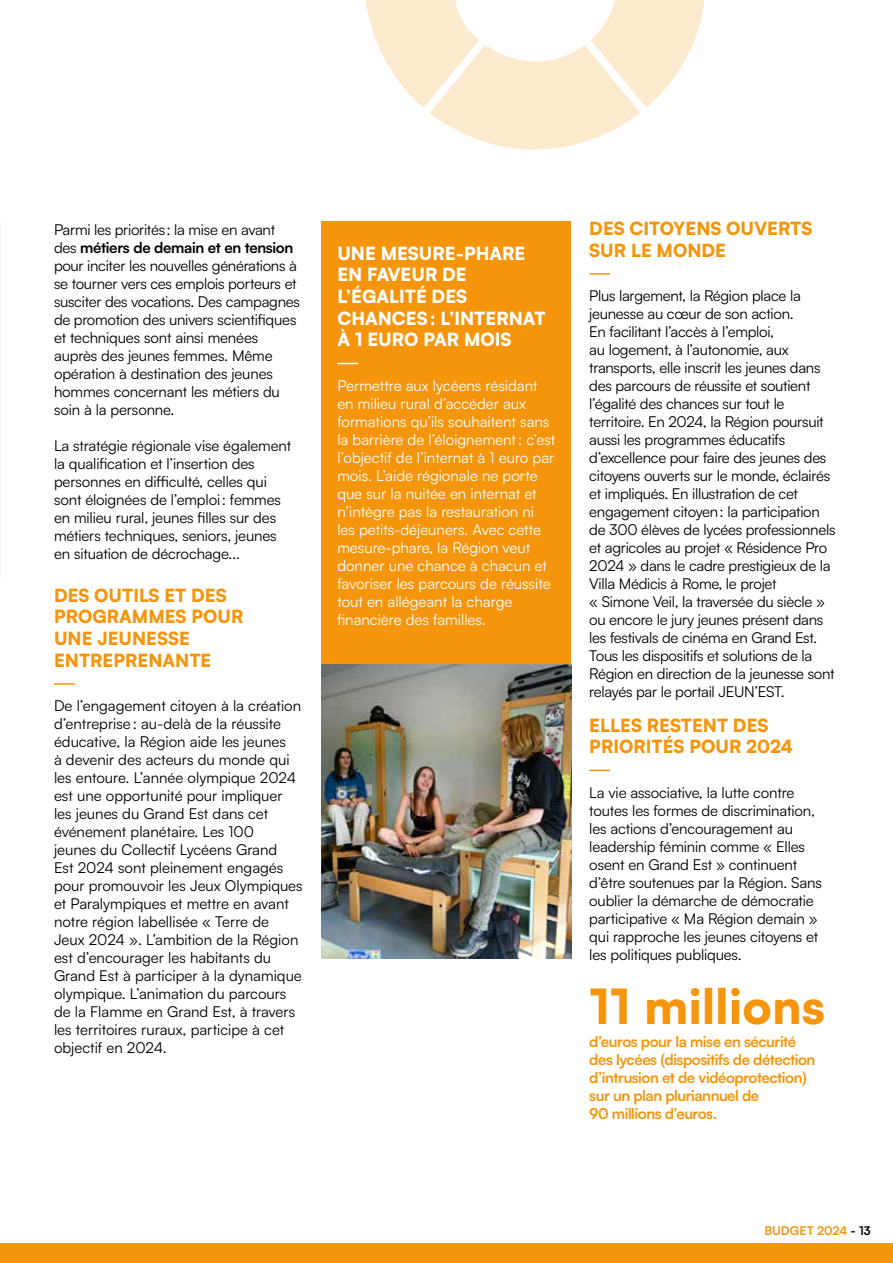
<style>
.page{position:relative;width:893px;height:1263px;background:#fff}
.page>*{position:absolute;margin:0;border:0;box-sizing:border-box;transform-origin:0 0}
.t1{font:900 48px "Satoshi";letter-spacing:.01em;color:#f4950c}
.t2{font:900 18px/21.6px "Satoshi";color:#f4950c}
.t3{font:900 18px/21.6px "Satoshi";color:#fff}
.t4{font:15px/18px "Satoshi";letter-spacing:-.01em;color:#000}
.t5{font:15px/18px "Satoshi";color:#fff}
.t6{font:700 15px/18px "Satoshi";letter-spacing:-.03em;color:#f4950c}
.t7{font:700 12px "Satoshi";color:#f4950c}
.s1{font-weight:700}
.s2{color:#000}
</style>
<div class="page">
<div style="left:0;top:1243px;width:893px;height:20px;background:#f4950c"></div>
<svg style="left:365px;top:0;width:340px;height:150px"></svg>
<svg style="left:54px;top:683px;width:21px;height:1px"></svg>
<div style="left:322px;top:221px;width:249px;height:444px;background:#f4950c"></div>
<svg style="left:337px;top:363px;width:21px;height:1px"></svg>
<hr style="left:589px;top:273px;width:21px;height:2px;background:#f4950c">
<svg style="left:589px;top:770px;width:21px;height:1px"></svg>
<img style="left:322px;top:664px;width:249px;height:294px">
<p class="t4" style="left:54px;top:220px;width:247px">Parmi les priorités: la mise en avant des <span class="s1">métiers de demain et en tension </span>pour inciter les nouvelles générations à se tourner vers ces emplois porteurs et susciter des vocations. Des campagnes de promotion des univers scientifiques et techniques sont ainsi menées auprès des jeunes femmes. Même opération à destination des jeunes hommes concernant les métiers du soin à la personne.</p>
<p class="t4" style="left:54px;top:436px;width:239px">La stratégie régionale vise également la qualification et l’insertion des personnes en difficulté, celles qui sont éloignées de l’emploi: femmes en milieu rural, jeunes filles sur des métiers techniques, seniors, jeunes en situation de décrochage...</p>
<p class="t2" style="left:54px;top:583px;width:191px">DES OUTILS ET DES<br>PROGRAMMES POUR<br>UNE JEUNESSE<br>ENTREPRENANTE</p>
<p class="t4" style="left:54px;top:696px;width:250px">De l’engagement citoyen à la création d’entreprise: au-delà de la réussite éducative, la Région aide les jeunes<br>à devenir des acteurs du monde qui les entoure. L’année olympique 2024 est une opportunité pour impliquer les jeunes du Grand Est dans cet événement planétaire. Les 100<br>jeunes du Collectif Lycéens Grand<br>Est 2024 sont pleinement engagés pour promouvoir les Jeux Olympiques et Paralympiques et mettre en avant notre région labellisée « Terre de Jeux 2024 ». L’ambition de la Région est d’encourager les habitants du Grand Est à participer à la dynamique olympique. L’animation du parcours de la Flamme en Grand Est, à travers les territoires ruraux, participe à cet objectif en 2024.</p>
<p class="t3" style="left:337px;top:241px;width:210px">UNE MESURE-PHARE<br>EN FAVEUR DE<br>L’ÉGALITÉ DES<br>CHANCES: L’INTERNAT<br>À 1 EURO PAR MOIS</p>
<p class="t5" style="left:337px;top:376px;width:220px">Permettre aux lycéens résidant en milieu rural d’accéder aux formations qu’ils souhaitent sans la barrière de l’éloignement: c’est l’objectif de l’internat à 1 euro par mois. L’aide régionale ne porte que sur la nuitée en internat et n’intègre pas la restauration ni les petits-déjeuners. Avec cette mesure-phare, la Région veut donner une chance à chacun et favoriser les parcours de réussite tout en allégeant la charge financière des familles.</p>
<p class="t2" style="left:589px;top:216px;width:225px">DES CITOYENS OUVERTS<br>SUR LE MONDE</p>
<p class="t4" style="left:589px;top:286px;width:248px">Plus largement, la Région place la jeunesse au cœur de son action.<br>En facilitant l’accès à l’emploi,<br>au logement, à l’autonomie, aux transports, elle inscrit les jeunes dans des parcours de réussite et soutient l’égalité des chances sur tout le territoire. En 2024, la Région poursuit aussi les programmes éducatifs d’excellence pour faire des jeunes des citoyens ouverts sur le monde, éclairés et impliqués. En illustration de cet engagement citoyen: la participation de 300 élèves de lycées professionnels et agricoles au projet « Résidence Pro 2024 » dans le cadre prestigieux de la Villa Médicis à Rome, le projet<br>« Simone Veil, la traversée du siècle » ou encore le jury jeunes présent dans les festivals de cinéma en Grand Est.<br>Tous les dispositifs et solutions de la Région en direction de la jeunesse sont relayés par le portail JEUN’EST.</p>
<p class="t2" style="left:589px;top:713px;width:205px">ELLES RESTENT DES<br>PRIORITÉS POUR 2024</p>
<p class="t4" style="left:589px;top:783px;width:234px">La vie associative, la lutte contre toutes les formes de discrimination, les actions d’encouragement au leadership féminin comme « Elles osent en Grand Est » continuent d’être soutenues par la Région. Sans oublier la démarche de démocratie participative « Ma Région demain » qui rapproche les jeunes citoyens et les politiques publiques.</p>
<h1 class="t1" style="left:589px;top:970px;width:237px">11 millions</h1>
<p class="t6" style="left:589px;top:1031px;width:228px">d’euros pour la mise en sécurité des lycées (dispositifs de détection d’intrusion et de vidéoprotection) sur un plan pluriannuel de<br>90 millions d’euros.</p>
<p class="t7" style="left:764px;top:1222px;width:108px">BUDGET 2024 <span class="s2">- 13</span></p>
</div>
